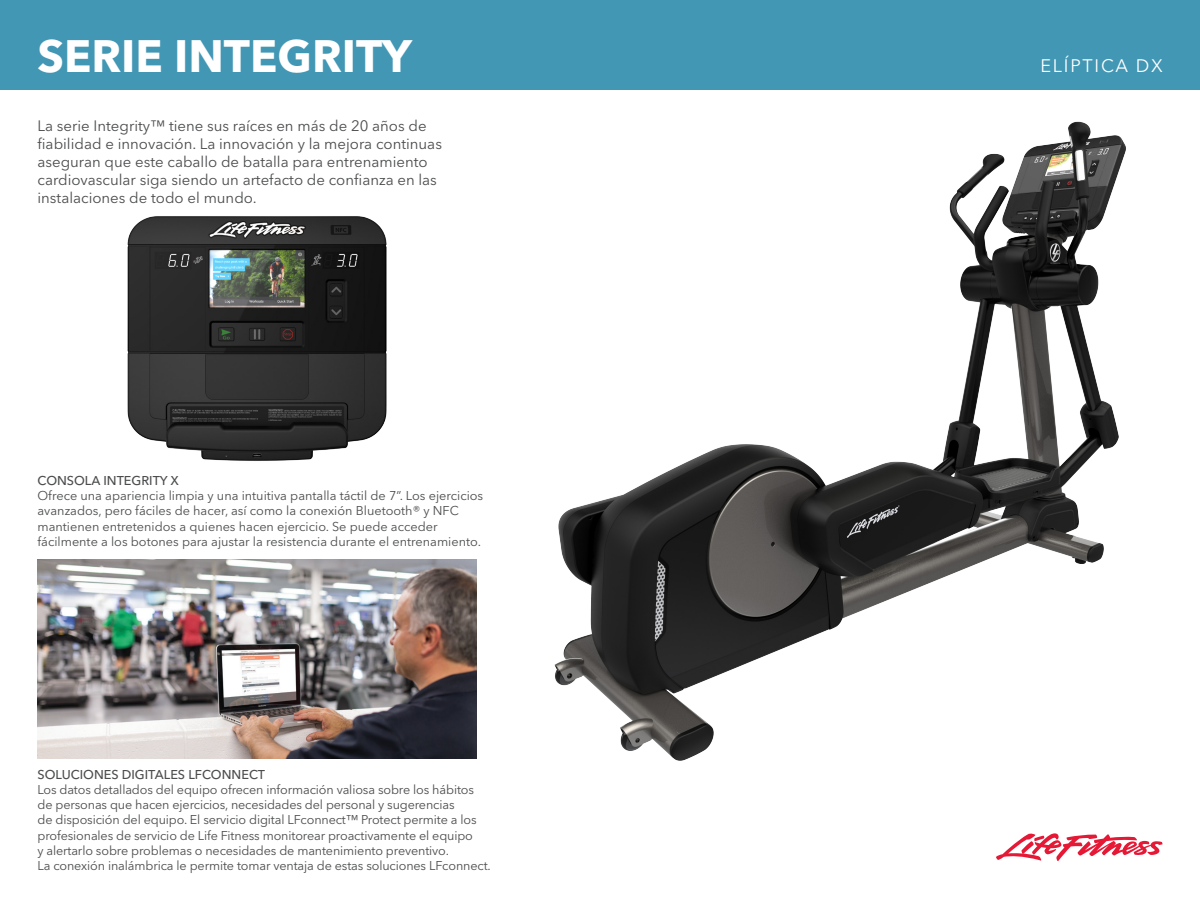
<style>
.page{position:relative;width:1200px;height:900px;background:#fff}
.page>*{position:absolute;margin:0;border:0;box-sizing:border-box;transform-origin:0 0}
.t1{font:700 45px "Avenir Next LT Pro";color:#fff}
.t2{font:18px "Avenir Next LT Pro";letter-spacing:.1em;color:#fff}
.t3{font:15px/18px "Avenir Next LT Pro";color:#4b4c4d}
.t4{font:12.75px/15.3px "Avenir Next LT Pro";letter-spacing:-.01em;color:#4b4c4d}
.t5{font:500 12.75px "Avenir Next LT Pro";color:#4b4c4d}
</style>
<div class="page">
<svg style="left:996px;top:833px;width:166px;height:28px"></svg>
<div style="left:0;top:0;width:1200px;height:90px;background:#4297b4"></div>
<img style="left:554px;top:121px;width:572px;height:640px">
<img style="left:38px;top:560px;width:439px;height:198px">
<img style="left:127px;top:216px;width:260px;height:245px">
<p class="t1" style="left:38px;top:28px;width:376px">SERIE INTEGRITY</p>
<p class="t3" style="left:38px;top:116px;width:406px">La serie Integrity™ tiene sus raíces en más de 20 años de fiabilidad e innovación. La innovación y la mejora continuas aseguran que este caballo de batalla para entrenamiento cardiovascular siga siendo un artefacto de confianza en las instalaciones de todo el mundo.</p>
<p class="t5" style="left:38px;top:473px;width:143px">CONSOLA INTEGRITY X</p>
<p class="t4" style="left:38px;top:488px;width:447px">Ofrece una apariencia limpia y una intuitiva pantalla táctil de 7”. Los ejercicios avanzados, pero fáciles de hacer, así como la conexión Bluetooth® y NFC mantienen entretenidos a quienes hacen ejercicio. Se puede acceder fácilmente a los botones para ajustar la resistencia durante el entrenamiento.</p>
<p class="t5" style="left:38px;top:767px;width:229px">SOLUCIONES DIGITALES LFCONNECT</p>
<p class="t4" style="left:38px;top:782px;width:455px">Los datos detallados del equipo ofrecen información valiosa sobre los hábitos de personas que hacen ejercicios, necesidades del personal y sugerencias<br>de disposición del equipo. El servicio digital LFconnect™ Protect permite a los profesionales de servicio de Life Fitness monitorear proactivamente el equipo<br>y alertarlo sobre problemas o necesidades de mantenimiento preventivo.<br>La conexión inalámbrica le permite tomar ventaja de estas soluciones LFconnect.</p>
<p class="t2" style="left:1040px;top:55px;width:124px">ELÍPTICA DX</p>
</div>
